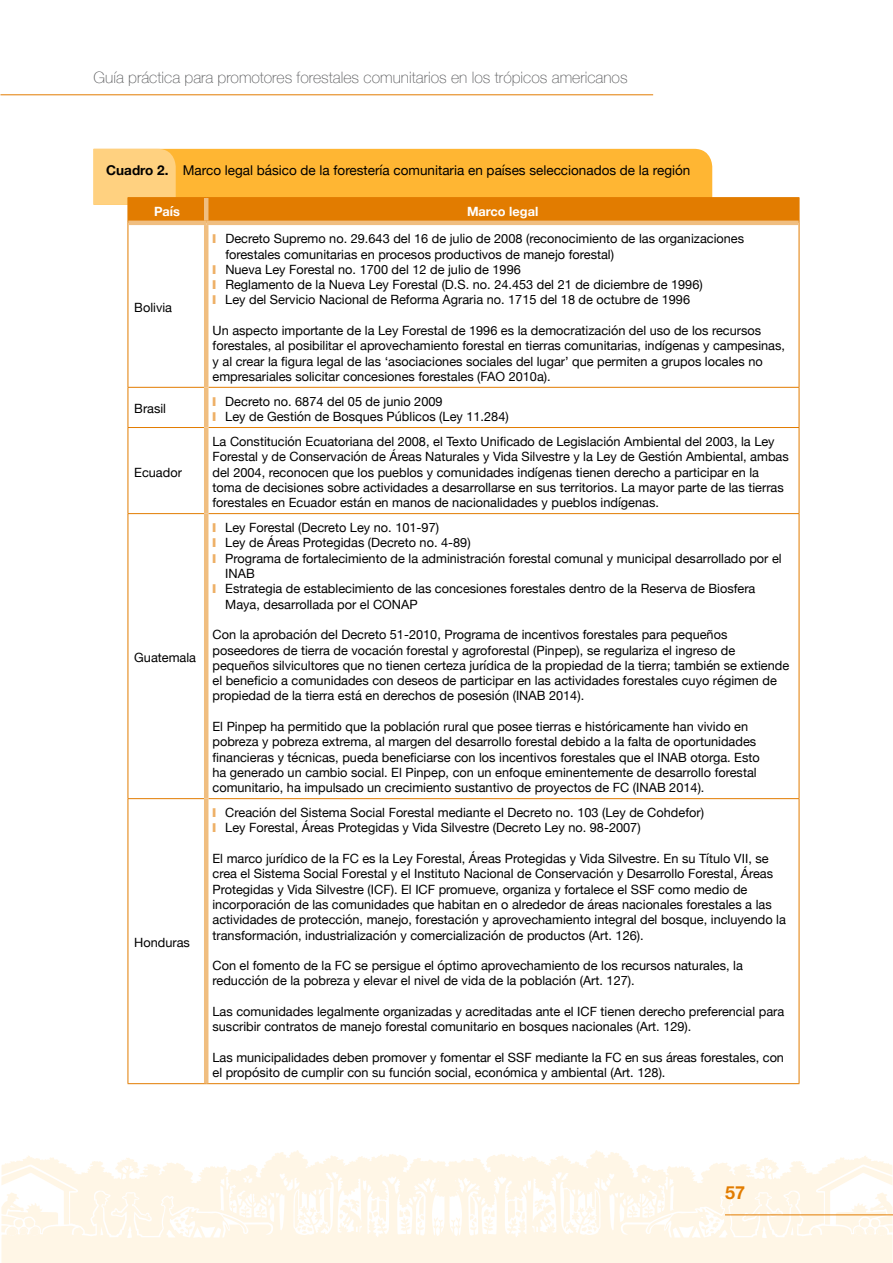
<style>
.page{position:relative;width:893px;height:1263px;background:#fff}
.page>*{position:absolute;margin:0;border:0;box-sizing:border-box;transform-origin:0 0}
.t1{font:700 18px "Helvetica Neue";color:#e27c00}
.t2{font:100 15.75px "Helvetica Neue";color:#58595b}
.t3{font:13.5px "Helvetica Neue";color:#000}
.t4{font:12.75px/15.3px "Helvetica Neue";color:#000}
.t5{font:700 12.75px "Helvetica Neue";color:#fff}
.s1{font-weight:700}
.s2{color:#eeb066}
</style>
<div class="page">
<svg style="left:462px;top:1150px;width:430px;height:113px;fill:#fff6e6"></svg>
<svg style="left:470px;top:1196px;width:7px;height:27px"></svg>
<svg style="left:484px;top:1209px;width:11px;height:9px"></svg>
<svg style="left:508px;top:1199px;width:17px;height:22px"></svg>
<svg style="left:533px;top:1199px;width:23px;height:20px"></svg>
<svg style="left:563px;top:1189px;width:7px;height:40px"></svg>
<svg style="left:581px;top:1190px;width:18px;height:44px"></svg>
<svg style="left:647px;top:1214px;width:25px;height:19px"></svg>
<svg style="left:701px;top:1217px;width:19px;height:19px"></svg>
<svg style="left:818px;top:1166px;width:74px;height:70px"></svg>
<svg style="left:1px;top:1150px;width:461px;height:113px;fill:#fff6e6"></svg>
<svg style="left:417px;top:1196px;width:7px;height:27px"></svg>
<svg style="left:399px;top:1209px;width:11px;height:9px"></svg>
<svg style="left:369px;top:1199px;width:17px;height:22px"></svg>
<svg style="left:338px;top:1199px;width:22px;height:20px"></svg>
<svg style="left:324px;top:1189px;width:7px;height:40px"></svg>
<svg style="left:295px;top:1190px;width:18px;height:44px"></svg>
<svg style="left:222px;top:1214px;width:25px;height:19px"></svg>
<svg style="left:174px;top:1217px;width:19px;height:19px"></svg>
<svg style="left:1px;top:1166px;width:75px;height:70px"></svg>
<hr style="left:1px;top:94px;width:652px;height:1px;background:#e27c00">
<hr style="left:725px;top:1214px;width:168px;height:1px;background:#e27c00">
<hr style="left:128px;top:223px;width:1px;height:164px;background:#e27c00">
<hr style="left:799px;top:223px;width:1px;height:164px;background:#e27c00">
<hr style="left:128px;top:387px;width:76px;height:1px;background:#e27c00">
<hr style="left:128px;top:388px;width:1px;height:39px;background:#e27c00">
<hr style="left:208px;top:387px;width:591px;height:1px;background:#e27c00">
<hr style="left:799px;top:388px;width:1px;height:39px;background:#e27c00">
<hr style="left:128px;top:427px;width:76px;height:1px;background:#e27c00">
<hr style="left:128px;top:428px;width:1px;height:85px;background:#e27c00">
<hr style="left:208px;top:427px;width:591px;height:1px;background:#e27c00">
<hr style="left:799px;top:428px;width:1px;height:85px;background:#e27c00">
<hr style="left:128px;top:513px;width:76px;height:1px;background:#e27c00">
<hr style="left:128px;top:514px;width:1px;height:284px;background:#e27c00">
<hr style="left:208px;top:513px;width:591px;height:1px;background:#e27c00">
<hr style="left:799px;top:514px;width:1px;height:284px;background:#e27c00">
<hr style="left:128px;top:798px;width:76px;height:1px;background:#e27c00">
<hr style="left:128px;top:799px;width:1px;height:284px;background:#e27c00">
<hr style="left:208px;top:798px;width:591px;height:1px;background:#e27c00">
<hr style="left:799px;top:799px;width:1px;height:284px;background:#e27c00">
<svg style="left:94px;top:149px;width:706px;height:74px;background:#f5ad3d"></svg>
<hr style="left:128px;top:1083px;width:78px;height:1px;background:#e27c00">
<hr style="left:206px;top:1083px;width:593px;height:1px;background:#e27c00">
<hr style="left:204px;top:225px;width:4px;height:162px;background:#f0be80">
<hr style="left:204px;top:387px;width:4px;height:40px;background:#f0be80">
<hr style="left:204px;top:427px;width:4px;height:87px;background:#f0be80">
<hr style="left:204px;top:514px;width:4px;height:285px;background:#f0be80">
<hr style="left:204px;top:799px;width:4px;height:284px;background:#f0be80">
<hr style="left:204px;top:198px;width:4px;height:23px;background:#f0be80">
<hr style="left:128px;top:221px;width:78px;height:4px;background:#f0be80">
<hr style="left:206px;top:221px;width:593px;height:4px;background:#f0be80">
<p class="t2" style="left:94px;top:66px;width:536px">Guía práctica para promotores forestales comunitarios en los trópicos americanos</p>
<p class="t3" style="left:106px;top:160px;width:586px"><span class="s1">Cuadro 2.</span> Marco legal básico de la forestería comunitaria en países seleccionados de la región</p>
<p class="t5" style="left:154px;top:202px;width:27px">País</p>
<p class="t5" style="left:467px;top:202px;width:73px">Marco legal</p>
<p class="t4" style="left:134px;top:301px;width:39px">Bolivia</p>
<p class="t4" style="left:213px;top:232px;width:533px"><span class="s2">❙</span> Decreto Supremo no. 29.643 del 16 de julio de 2008 (reconocimiento de las organizaciones</p>
<p class="t4" style="left:225px;top:247px;width:390px">forestales comunitarias en procesos productivos de manejo forestal)</p>
<p class="t4" style="left:213px;top:262px;width:310px"><span class="s2">❙</span> Nueva Ley Forestal no. 1700 del 12 de julio de 1996</p>
<p class="t4" style="left:213px;top:278px;width:492px"><span class="s2">❙</span> Reglamento de la Nueva Ley Forestal (D.S. no. 24.453 del 21 de diciembre de 1996)</p>
<p class="t4" style="left:213px;top:293px;width:479px"><span class="s2">❙</span> Ley del Servicio Nacional de Reforma Agraria no. 1715 del 18 de octubre de 1996</p>
<p class="t4" style="left:213px;top:324px;width:574px">Un aspecto importante de la Ley Forestal de 1996 es la democratización del uso de los recursos forestales, al posibilitar el aprovechamiento forestal en tierras comunitarias, indígenas y campesinas, y al crear la figura legal de las ‘asociaciones sociales del lugar’ que permiten a grupos locales no empresariales solicitar concesiones forestales (FAO 2010a).</p>
<p class="t4" style="left:134px;top:402px;width:33px">Brasil</p>
<p class="t4" style="left:213px;top:394px;width:298px"><span class="s2">❙</span> Decreto no. 6874 del 05 de junio 2009<br><span class="s2">❙</span> Ley de Gestión de Bosques Públicos (Ley 11.284)</p>
<p class="t4" style="left:134px;top:465px;width:49px">Ecuador</p>
<p class="t4" style="left:134px;top:651px;width:63px">Guatemala</p>
<p class="t4" style="left:134px;top:936px;width:57px">Honduras</p>
<p class="t4" style="left:213px;top:435px;width:578px">La Constitución Ecuatoriana del 2008, el Texto Unificado de Legislación Ambiental del 2003, la Ley Forestal y de Conservación de Áreas Naturales y Vida Silvestre y la Ley de Gestión Ambiental, ambas del 2004, reconocen que los pueblos y comunidades indígenas tienen derecho a participar en la toma de decisiones sobre actividades a desarrollarse en sus territorios. La mayor parte de las tierras forestales en Ecuador están en manos de nacionalidades y pueblos indígenas.</p>
<p class="t4" style="left:213px;top:521px;width:228px"><span class="s2">❙</span> Ley Forestal (Decreto Ley no. 101-97)</p>
<p class="t4" style="left:213px;top:536px;width:260px"><span class="s2">❙</span> Ley de Áreas Protegidas (Decreto no. 4-89)</p>
<p class="t4" style="left:213px;top:551px;width:571px"><span class="s2">❙</span> Programa de fortalecimiento de la administración forestal comunal y municipal desarrollado por el</p>
<p class="t4" style="left:225px;top:567px;width:31px">INAB</p>
<p class="t4" style="left:212px;top:582px;width:544px"><span class="s2">❙</span> Estrategia de establecimiento de las concesiones forestales dentro de la Reserva de Biosfera</p>
<p class="t4" style="left:225px;top:597px;width:194px">Maya, desarrollada por el CONAP</p>
<p class="t4" style="left:212px;top:628px;width:578px">Con la aprobación del Decreto 51-2010, Programa de incentivos forestales para pequeños poseedores de tierra de vocación forestal y agroforestal (Pinpep), se regulariza el ingreso de pequeños silvicultores que no tienen certeza jurídica de la propiedad de la tierra; también se extiende el beneficio a comunidades con deseos de participar en las actividades forestales cuyo régimen de propiedad de la tierra está en derechos de posesión (INAB 2014).</p>
<p class="t4" style="left:212px;top:720px;width:549px">El Pinpep ha permitido que la población rural que posee tierras e históricamente han vivido en pobreza y pobreza extrema, al margen del desarrollo forestal debido a la falta de oportunidades financieras y técnicas, pueda beneficiarse con los incentivos forestales que el INAB otorga. Esto ha generado un cambio social. El Pinpep, con un enfoque eminentemente de desarrollo forestal comunitario, ha impulsado un crecimiento sustantivo de proyectos de FC (INAB 2014).</p>
<p class="t4" style="left:212px;top:806px;width:493px"><span class="s2">❙</span> Creación del Sistema Social Forestal mediante el Decreto no. 103 (Ley de Cohdefor) <span class="s2">❙</span> Ley Forestal, Áreas Protegidas y Vida Silvestre (Decreto Ley no. 98-2007)</p>
<p class="t4" style="left:212px;top:851px;width:575px">El marco jurídico de la FC es la Ley Forestal, Áreas Protegidas y Vida Silvestre. En su Título VII, se crea el Sistema Social Forestal y el Instituto Nacional de Conservación y Desarrollo Forestal, Áreas Protegidas y Vida Silvestre (ICF). El ICF promueve, organiza y fortalece el SSF como medio de incorporación de las comunidades que habitan en o alrededor de áreas nacionales forestales a las actividades de protección, manejo, forestación y aprovechamiento integral del bosque, incluyendo la transformación, industrialización y comercialización de productos (Art. 126).</p>
<p class="t4" style="left:212px;top:959px;width:532px">Con el fomento de la FC se persigue el óptimo aprovechamiento de los recursos naturales, la reducción de la pobreza y elevar el nivel de vida de la población (Art. 127).</p>
<p class="t4" style="left:212px;top:1004px;width:573px">Las comunidades legalmente organizadas y acreditadas ante el ICF tienen derecho preferencial para suscribir contratos de manejo forestal comunitario en bosques nacionales (Art. 129).</p>
<p class="t4" style="left:212px;top:1050px;width:573px">Las municipalidades deben promover y fomentar el SSF mediante la FC en sus áreas forestales, con el propósito de cumplir con su función social, económica y ambiental (Art. 128).</p>
<h1 class="t1" style="left:725px;top:1179px;width:22px">57</h1>
</div>
